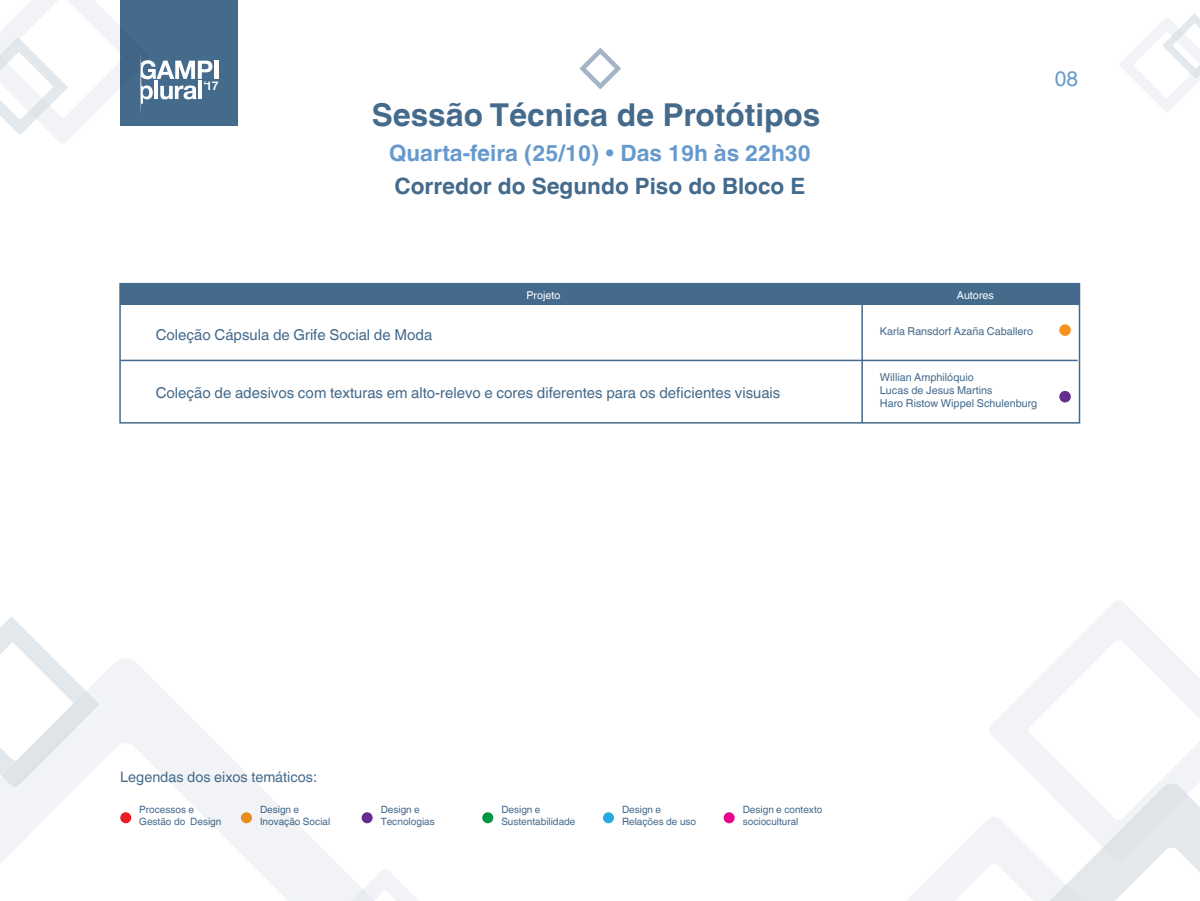
<style>
.page{position:relative;width:1200px;height:901px;background:#fff}
.page>*{position:absolute;margin:0;border:0;box-sizing:border-box;transform-origin:0 0}
.t1{font:700 31.5px "Helvetica World";color:#446a8c}
.t2{font:700 22.5px "Helvetica World";color:#6699cd}
.t3{font:700 22.5px "Helvetica World";color:#446a8c}
.t4{font:21px "Helvetica World";color:#6699cd}
.t5{font:15px "Helvetica World";color:#446a8c}
.t6{font:14.4px "Helvetica World";color:#446a8c}
.t7{font:700 12px "Helvetica World";color:#fff}
.t8{font:10.8px/12.9px "Helvetica World";color:#446a8c}
.t9{font:10.8px "Helvetica World";color:#fff}
.t10{font:10.05px/12px "Helvetica World";color:#446a8c}
</style>
<div class="page">
<div style="left:482px;top:812px;width:11px;height:11px;background:#009444;border-radius:50%"></div>
<div style="left:603px;top:812px;width:11px;height:11px;background:#27aae1;border-radius:50%"></div>
<div style="left:724px;top:812px;width:11px;height:11px;background:#ec008c;border-radius:50%"></div>
<svg style="left:580px;top:48px;width:41px;height:41px"></svg>
<div style="left:120px;top:0;width:118px;height:125px;background:#446a8c"></div>
<hr style="left:214px;top:61px;width:4px;height:18px;background:#fff">
<svg style="left:0;top:658px;width:373px;height:242px"></svg>
<svg style="left:312px;top:868px;width:105px;height:32px"></svg>
<svg style="left:0;top:616px;width:100px;height:170px"></svg>
<svg style="left:1120px;top:13px;width:80px;height:99px"></svg>
<svg style="left:0;top:0;width:212px;height:143px"></svg>
<svg style="left:908px;top:819px;width:292px;height:81px"></svg>
<svg style="left:989px;top:601px;width:211px;height:258px"></svg>
<div style="left:119px;top:283px;width:961px;height:140px;background:#fff;border:2px solid #446a8c"></div>
<div style="left:120px;top:283px;width:959px;height:22px;background:#446a8c"></div>
<hr style="left:120px;top:359px;width:958px;height:2px;background:#446a8c">
<hr style="left:861px;top:283px;width:2px;height:139px;background:#446a8c">
<div style="left:1059px;top:324px;width:12px;height:12px;background:#f7941e;border-radius:50%"></div>
<div style="left:1059px;top:391px;width:12px;height:11px;background:#662d91;border-radius:50%"></div>
<p class="t7" style="left:203px;top:78px;width:17px">‘17</p>
<h3 class="t4" style="left:1055px;top:66px;width:25px">08</h3>
<h1 class="t1" style="left:372px;top:96px;width:450px">Sessão Técnica de Protótipos</h1>
<h2 class="t2" style="left:389px;top:140px;width:423px">Quarta-feira (25/10) • Das 19h às 22h30</h2>
<h2 class="t3" style="left:395px;top:173px;width:412px">Corredor do Segundo Piso do Bloco E</h2>
<p class="t9" style="left:527px;top:288px;width:35px">Projeto</p>
<p class="t9" style="left:957px;top:288px;width:39px">Autores</p>
<h3 class="t5" style="left:156px;top:326px;width:278px">Coleção Cápsula de Grife Social de Moda</h3>
<p class="t8" style="left:880px;top:324px;width:155px">Karla Ransdorf Azaña Caballero</p>
<h3 class="t5" style="left:156px;top:383px;width:626px">Coleção de adesivos com texturas em alto-relevo e cores diferentes para os deficientes visuais</h3>
<p class="t8" style="left:880px;top:371px;width:159px">Willian Amphilóquio<br>Lucas de Jesus Martins<br>Haro Ristow Wippel Schulenburg</p>
<h3 class="t6" style="left:120px;top:767px;width:198px">Legendas dos eixos temáticos:</h3>
<p class="t10" style="left:139px;top:803px;width:84px">Processos e<br>Gestão do Design</p>
<p class="t10" style="left:260px;top:803px;width:72px">Design e<br>Inovação Social</p>
<p class="t10" style="left:381px;top:803px;width:56px">Design e<br>Tecnologias</p>
<p class="t10" style="left:501px;top:803px;width:76px">Design e<br>Sustentabilidade</p>
<p class="t10" style="left:622px;top:803px;width:76px">Design e<br>Relações de uso</p>
<p class="t10" style="left:743px;top:803px;width:81px">Design e contexto sociocultural</p>
</div>
